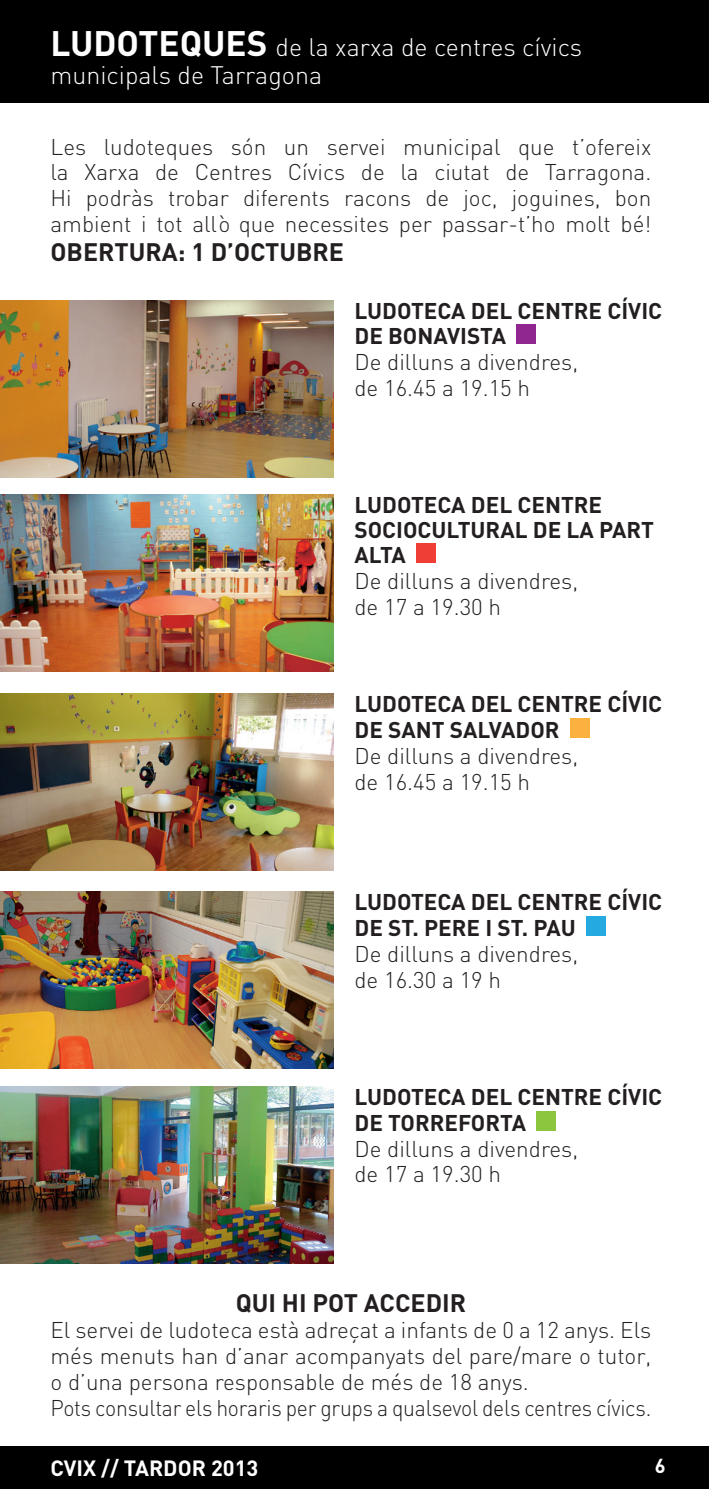
<style>
.page{position:relative;width:709px;height:1489px;background:#fff}
.page>*{position:absolute;margin:0;border:0;box-sizing:border-box;transform-origin:0 0}
.t1{font:300 25px/28.8px "DIN";color:#fff}
.t2{font:700 25px "DIN";color:#231f20}
.t3{font:300 22.5px/25.8px "DIN";color:#231f20}
.t4{font:700 22.5px "DIN";color:#231f20}
.t5{font:700 21.75px "DIN";color:#fff}
.t6{font:700 20px "DIN";color:#fff}
.s1{font-weight:700;font-size:35px}
</style>
<div class="page">
<div style="left:0;top:1446px;width:709px;height:42px;background:#000"></div>
<div style="left:0;top:0;width:709px;height:103px;background:#000"></div>
<img style="left:0;top:300px;width:333px;height:177px">
<img style="left:0;top:494px;width:333px;height:177px">
<img style="left:0;top:693px;width:333px;height:177px">
<img style="left:0;top:891px;width:333px;height:177px">
<img style="left:0;top:1086px;width:333px;height:177px">
<div style="left:516px;top:324px;width:20px;height:20px;background:#90268f"></div>
<div style="left:416px;top:543px;width:20px;height:20px;background:#ee3e35"></div>
<div style="left:570px;top:718px;width:19px;height:20px;background:#fbb03f"></div>
<div style="left:586px;top:916px;width:20px;height:20px;background:#24aae1"></div>
<div style="left:536px;top:1110px;width:20px;height:20px;background:#8bc63e"></div>
<p class="t1" style="left:50px;top:32px;width:533px"><span class="s1">LUDOTEQUES</span> de la xarxa de centres cívics municipals de Tarragona</p>
<p class="t3" style="left:50px;top:133px;width:602px;text-align:justify">Les ludoteques són un servei municipal que t’ofereix la Xarxa de Centres Cívics de la ciutat de Tarragona.<br>Hi podràs trobar diferents racons de joc, joguines, bon ambient i tot allò que necessites per passar-t’ho molt bé!</p>
<p class="t2" style="left:50px;top:235px;width:295px">OBERTURA: 1 D’OCTUBRE</p>
<p class="t4" style="left:354px;top:296px;width:28px">LUDOTECA</p>
<p class="t4" style="left:471px;top:296px;width:14px">DEL</p>
<p class="t4" style="left:517px;top:296px;width:29px">CENTRE</p>
<p class="t4" style="left:607px;top:296px;width:25px">CÍVIC</p>
<p class="t4" style="left:354px;top:321px;width:63px">DE BONAVISTA</p>
<p class="t3" style="left:354px;top:348px;width:225px">De dilluns a divendres, de 16.45 a 19.15 h</p>
<p class="t4" style="left:354px;top:490px;width:28px">LUDOTECA</p>
<p class="t4" style="left:471px;top:490px;width:14px">DEL</p>
<p class="t4" style="left:517px;top:490px;width:29px">CENTRE</p>
<p class="t4" style="left:354px;top:515px;width:28px">SOCIOCULTURAL</p>
<p class="t4" style="left:533px;top:515px;width:94px">DE LA PART</p>
<p class="t4" style="left:354px;top:540px;width:28px">ALTA</p>
<p class="t3" style="left:354px;top:568px;width:225px">De dilluns a divendres, de 17 a 19.30 h</p>
<p class="t4" style="left:354px;top:689px;width:28px">LUDOTECA</p>
<p class="t4" style="left:471px;top:689px;width:14px">DEL</p>
<p class="t4" style="left:517px;top:689px;width:29px">CENTRE</p>
<p class="t4" style="left:607px;top:689px;width:25px">CÍVIC</p>
<p class="t4" style="left:354px;top:715px;width:63px">DE SANT</p>
<p class="t4" style="left:450px;top:715px;width:28px">SALVADOR</p>
<p class="t3" style="left:354px;top:742px;width:225px">De dilluns a divendres, de 16.45 a 19.15 h</p>
<p class="t4" style="left:354px;top:887px;width:28px">LUDOTECA</p>
<p class="t4" style="left:471px;top:887px;width:14px">DEL</p>
<p class="t4" style="left:517px;top:887px;width:29px">CENTRE</p>
<p class="t4" style="left:607px;top:887px;width:25px">CÍVIC</p>
<p class="t4" style="left:354px;top:913px;width:98px">DE ST. PERE</p>
<p class="t4" style="left:485px;top:913px;width:76px">I ST. PAU</p>
<p class="t3" style="left:354px;top:940px;width:225px">De dilluns a divendres, de 16.30 a 19 h</p>
<p class="t4" style="left:354px;top:1081px;width:28px">LUDOTECA</p>
<p class="t4" style="left:471px;top:1081px;width:14px">DEL</p>
<p class="t4" style="left:517px;top:1081px;width:29px">CENTRE</p>
<p class="t4" style="left:607px;top:1081px;width:25px">CÍVIC</p>
<p class="t4" style="left:354px;top:1107px;width:61px">DE TORREFORTA</p>
<p class="t3" style="left:354px;top:1135px;width:225px">De dilluns a divendres, de 17 a 19.30 h</p>
<p class="t2" style="left:236px;top:1286px;width:232px">QUI HI POT ACCEDIR</p>
<p class="t3" style="left:50px;top:1316px;width:602px">El servei de ludoteca està adreçat a infants de 0 a 12 anys. Els més menuts han d’anar acompanyats del pare/mare o tutor, o d’una persona responsable de més de 18 anys.<br>Pots consultar els horaris per grups a qualsevol dels centres cívics.</p>
<p class="t5" style="left:50px;top:1453px;width:209px">CVIX // TARDOR 2013</p>
<p class="t6" style="left:655px;top:1451px;width:12px">6</p>
</div>
